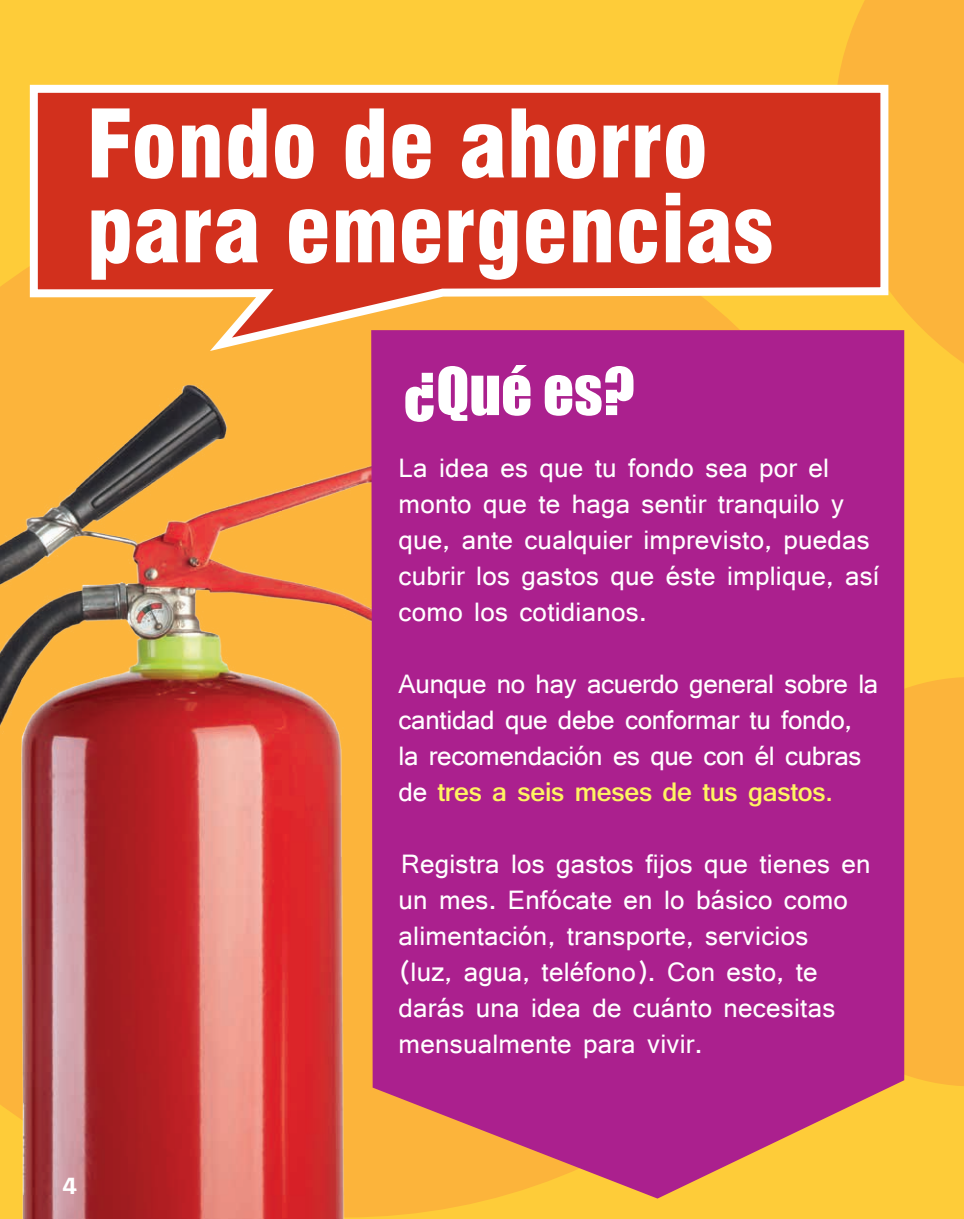
<style>
.page{position:relative;width:964px;height:1219px;background:#fecc39}
.page>*{position:absolute;margin:0;border:0;box-sizing:border-box;transform-origin:0 0}
.t1{font:900 condensed 91.8px/84.8px "Swiss 721 BT";color:#fff}
.t2{font:60.8px "Impact";color:#fff}
.t3{font:28px/36px "Shruti";letter-spacing:.01em;color:#fff}
.t4{font:28px/36px "Shruti";letter-spacing:-.01em;color:#fff}
.t5{font:28px "Presidencia Firme";color:#fff}
.s1{font-weight:700;color:#fff461}
</style>
<div class="page">
<img style="left:0;top:368px;width:407px;height:851px">
<svg style="left:838px;top:0;width:126px;height:429px;fill:#fcb43b"></svg>
<svg style="left:904px;top:677px;width:60px;height:409px;background:#f9b03d"></svg>
<svg style="left:26px;top:81px;width:866px;height:277px;background:#dc5733"></svg>
<div style="left:371px;top:330px;width:533px;height:868px;background:#ab208e"></div>
<h1 class="t1" style="left:86px;top:102px;width:688px">Fondo de ahorro para emergencias</h1>
<h2 class="t2" style="left:404px;top:344px;width:232px">¿QUÉ ES?</h2>
<p class="t3" style="left:399px;top:449px;width:482px">La idea es que tu fondo sea por el monto que te haga sentir tranquilo y que, ante cualquier imprevisto, puedas cubrir los gastos que éste implique, así como los cotidianos.</p>
<p class="t4" style="left:399px;top:665px;width:481px">Aunque no hay acuerdo general sobre la cantidad que debe conformar tu fondo, la recomendación es que con él cubras de <span class="s1">tres a seis meses de tus gastos.</span></p>
<p class="t3" style="left:399px;top:845px;width:473px">Registra los gastos fijos que tienes en un mes. Enfócate en lo básico como alimentación, transporte, servicios<br>(luz, agua, teléfono). Con esto, te darás una idea de cuánto necesitas mensualmente para vivir.</p>
<p class="t5" style="left:62px;top:1170px;width:17px">4</p>
</div>
